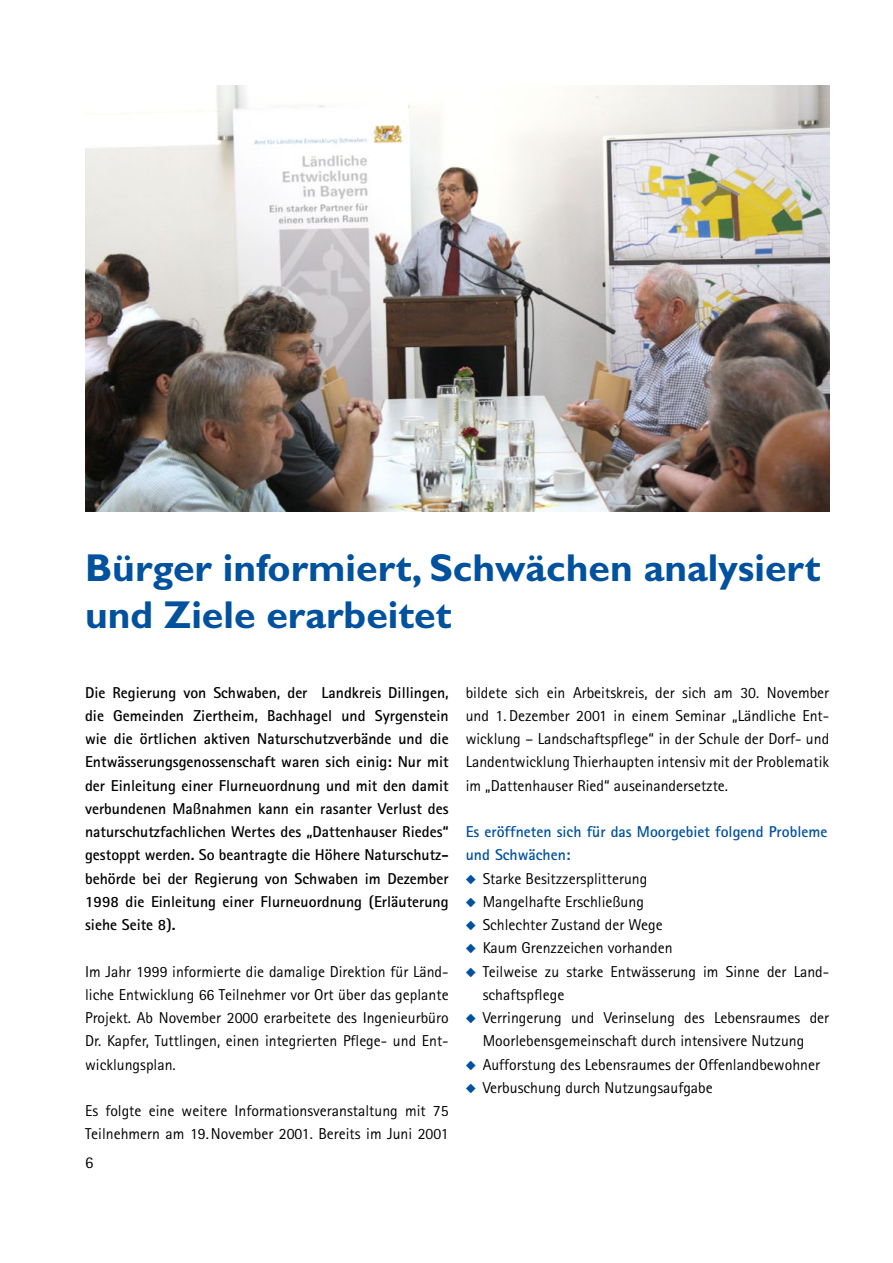
<style>
.page{position:relative;width:893px;height:1263px;background:#fff}
.page>*{position:absolute;margin:0;border:0;box-sizing:border-box;transform-origin:0 0}
.H1_Head_Gill_Links_2{font:700 39px "Gill Sans Std";color:#00519e}
.t1{font:16.5px "Rotis Sans Serif Pro";color:#000}
.p_Text_Rotis_Block_1{font:15.75px/23.2px "Rotis Sans Serif Pro";color:#000}
.p_Text_RotisBold_Blo{font:700 15.75px/23.2px "Rotis Sans Serif Pro";color:#000;text-align:justify}
.Tab_Text_RotisBold_L{font:700 15.75px/23.2px "Rotis Sans Serif Pro";color:#00519e}
</style>
<div class="page">
<img style="left:85px;top:85px;width:744px;height:426px">
<p class="H1_Head_Gill_Links_2" style="left:85px;top:545px;width:737px">Bürger informiert, Schwächen analysiert</p>
<p class="H1_Head_Gill_Links_2" style="left:85px;top:592px;width:368px">und Ziele erarbeitet</p>
<p class="p_Text_RotisBold_Blo" style="left:85px;top:680px;width:365px">Die Regierung von Schwaben, der Landkreis Dillingen, die Gemeinden Ziertheim, Bachhagel und Syrgenstein wie die örtlichen aktiven Naturschutzverbände und die Entwässerungsgenossenschaft waren sich einig: Nur mit der Einleitung einer Flurneuordnung und mit den damit verbundenen Maßnahmen kann ein rasanter Verlust des naturschutzfachlichen Wertes des „Dattenhauser Riedes“ gestoppt werden. So beantragte die Höhere Naturschutz&shy;behörde bei der Regierung von Schwaben im Dezember 1998 die Einleitung einer Flurneuordnung (Erläuterung siehe Seite 8).</p>
<p class="p_Text_Rotis_Block_1" style="left:85px;top:960px;width:365px;text-align:justify">Im Jahr 1999 informierte die damalige Direktion für Länd&shy;liche Entwicklung 66 Teilnehmer vor Ort über das geplante Projekt. Ab November 2000 erarbeitete des Ingenieurbüro Dr. Kapfer, Tuttlingen, einen integrierten Pflege- und Ent&shy;wicklungsplan.</p>
<p class="p_Text_Rotis_Block_1" style="left:85px;top:1099px;width:365px">Es folgte eine weitere Informationsveranstaltung mit 75<br>Teilnehmern am 19.November 2001. Bereits im Juni 2001</p>
<p class="t1" style="left:85px;top:1153px;width:10px">6</p>
<p class="p_Text_Rotis_Block_1" style="left:466px;top:681px;width:365px;text-align:justify">bildete sich ein Arbeitskreis, der sich am 30. November und 1. Dezember 2001 in einem Seminar „Ländliche Ent&shy;wicklung – Landschaftspflege“ in der Schule der Dorf- und Landentwicklung Thierhaupten intensiv mit der Problematik im „Dattenhauser Ried“ auseinandersetzte.</p>
<p class="Tab_Text_RotisBold_L" style="left:466px;top:820px;width:363px">Es eröffneten sich für das Moorgebiet folgend Probleme und Schwächen:</p>
<p class="p_Text_Rotis_Block_1" style="left:483px;top:867px;width:166px">Starke Besitzzersplitterung</p>
<p class="p_Text_Rotis_Block_1" style="left:483px;top:890px;width:163px">Mangelhafte Erschließung</p>
<p class="p_Text_Rotis_Block_1" style="left:483px;top:913px;width:182px">Schlechter Zustand der Wege</p>
<p class="p_Text_Rotis_Block_1" style="left:483px;top:936px;width:191px">Kaum Grenzzeichen vorhanden</p>
<p class="p_Text_Rotis_Block_1" style="left:483px;top:960px;width:348px">Teilweise zu starke Entwässerung im Sinne der Land&shy;schaftspflege</p>
<p class="p_Text_Rotis_Block_1" style="left:483px;top:1006px;width:348px">Verringerung und Verinselung des Lebensraumes der<br>Moorlebensgemeinschaft durch intensivere Nutzung</p>
<p class="p_Text_Rotis_Block_1" style="left:483px;top:1053px;width:339px">Aufforstung des Lebensraumes der Offenlandbewohner</p>
<p class="p_Text_Rotis_Block_1" style="left:483px;top:1076px;width:232px">Verbuschung durch Nutzungsaufgabe</p>
</div>
